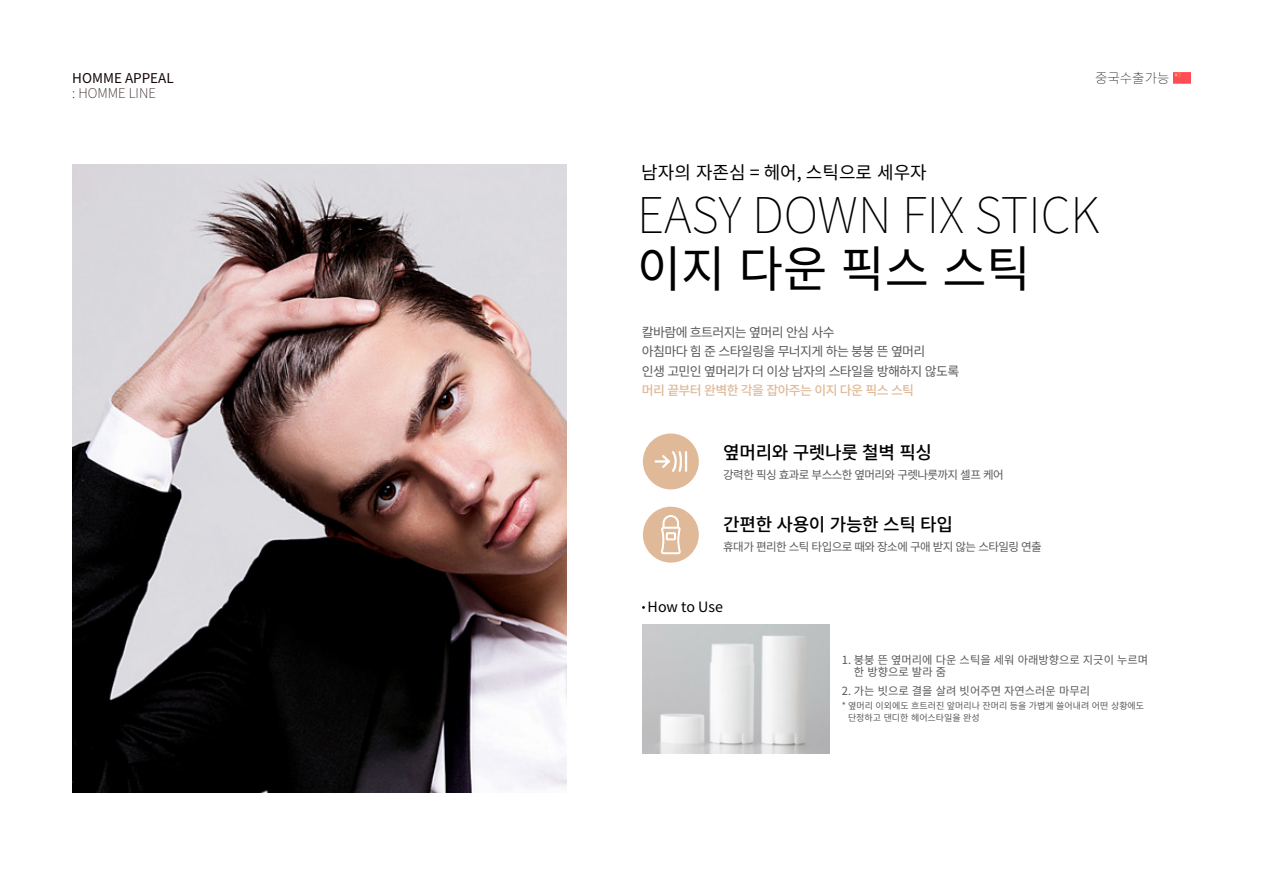
<style>
.page{position:relative;width:1263px;height:893px;background:#fff}
.page>*{position:absolute;margin:0;border:0;box-sizing:border-box;transform-origin:0 0}
.t1{font:100 49.5px "Noto Sans CJ Kjp";color:#000}
.t2{font:49.5px "Noto Sans CJ Kjp";color:#000}
.t3{font:500 18px "Noto Sans CJ Kjp";letter-spacing:-.02em;color:#000}
.t4{font:18px "Noto Sans CJ Kjp";color:#000}
.t5{font:14.25px "Noto Sans CJ Kjp";letter-spacing:-.005em;color:#000}
.t6{font:100 13.5px "Noto Sans CJ Kjp";color:#170506}
.t7{font:13.5px "Noto Sans CJ Kjp";color:#170506}
.t8{font:12.9px/19.4px "Noto Sans CJ Kjp";letter-spacing:-.05em;color:#58595b}
.t9{font:500 12.9px "Noto Sans CJ Kjp";letter-spacing:-.05em;color:#e0ba98}
.t10{font:11.55px "Noto Sans CJ Kjp";letter-spacing:-.05em;color:#58595b}
.t11{font:11.25px/12px "Noto Sans CJ Kjp";color:#58595b}
.t12{font:9px/12px "Noto Sans CJ Kjp";color:#58595b}
</style>
<div class="page">
<img style="left:72px;top:164px;width:494px;height:628px">
<div style="left:643px;top:433px;width:56px;height:56px;background:#e0ba98;border-radius:50%"></div>
<div style="left:643px;top:507px;width:56px;height:56px;background:#e0ba98;border-radius:50%"></div>
<svg style="left:661px;top:515px;width:20px;height:40px"></svg>
<svg style="left:654px;top:451px;width:33px;height:21px"></svg>
<img style="left:1173px;top:72px;width:18px;height:12px">
<img style="left:642px;top:624px;width:187px;height:130px">
<p class="t7" style="left:72px;top:70px;width:103px">HOMME APPEAL</p>
<p class="t6" style="left:72px;top:86px;width:85px">: HOMME LINE</p>
<p class="t6" style="left:1095px;top:70px;width:76px">중국수출가능</p>
<h2 class="t4" style="left:641px;top:162px;width:287px">남자의 자존심 = 헤어, 스틱으로 세우자</h2>
<h1 class="t1" style="left:637px;top:187px;width:181px">EASY DOWN</h1>
<h1 class="t1" style="left:902px;top:187px;width:199px">FIX STICK</h1>
<h1 class="t2" style="left:637px;top:241px;width:395px">이지 다운 픽스 스틱</h1>
<p class="t8" style="left:642px;top:323px;width:319px">칼바람에 흐트러지는 옆머리 안심 사수<br>아침마다 힘 준 스타일링을 무너지게 하는 붕붕 뜬 옆머리<br>인생 고민인 옆머리가 더 이상 남자의 스타일을 방해하지 않도록</p>
<p class="t9" style="left:642px;top:383px;width:274px">머리 끝부터 완벽한 각을 잡아주는 이지 다운 픽스 스틱</p>
<h2 class="t3" style="left:723px;top:442px;width:210px">옆머리와 구렛나룻 철벽 픽싱</h2>
<p class="t10" style="left:723px;top:468px;width:282px">강력한 픽싱 효과로 부스스한 옆머리와 구렛나룻까지 셀프 케어</p>
<h2 class="t3" style="left:723px;top:514px;width:231px">간편한 사용이 가능한 스틱 타입</h2>
<p class="t10" style="left:723px;top:540px;width:320px">휴대가 편리한 스틱 타입으로 때와 장소에 구애 받지 않는 스타일링 연출</p>
<p class="t5" style="left:648px;top:599px;width:77px">How to Use</p>
<p class="t11" style="left:854px;top:654px;width:296px;text-indent:-12px">1. 붕붕 뜬 옆머리에 다운 스틱을 세워 아래방향으로 지긋이 누르며 한 방향으로 발라 줌</p>
<p class="t11" style="left:842px;top:685px;width:250px">2. 가는 빗으로 결을 살려 빗어주면 자연스러운 마무리</p>
<p class="t12" style="left:848px;top:699px;width:298px;text-indent:-6px">* 옆머리 이외에도 흐트러진 앞머리나 잔머리 등을 가볍게 쓸어내려 어떤 상황에도 단정하고 댄디한 헤어스타일을 완성</p>
</div>
